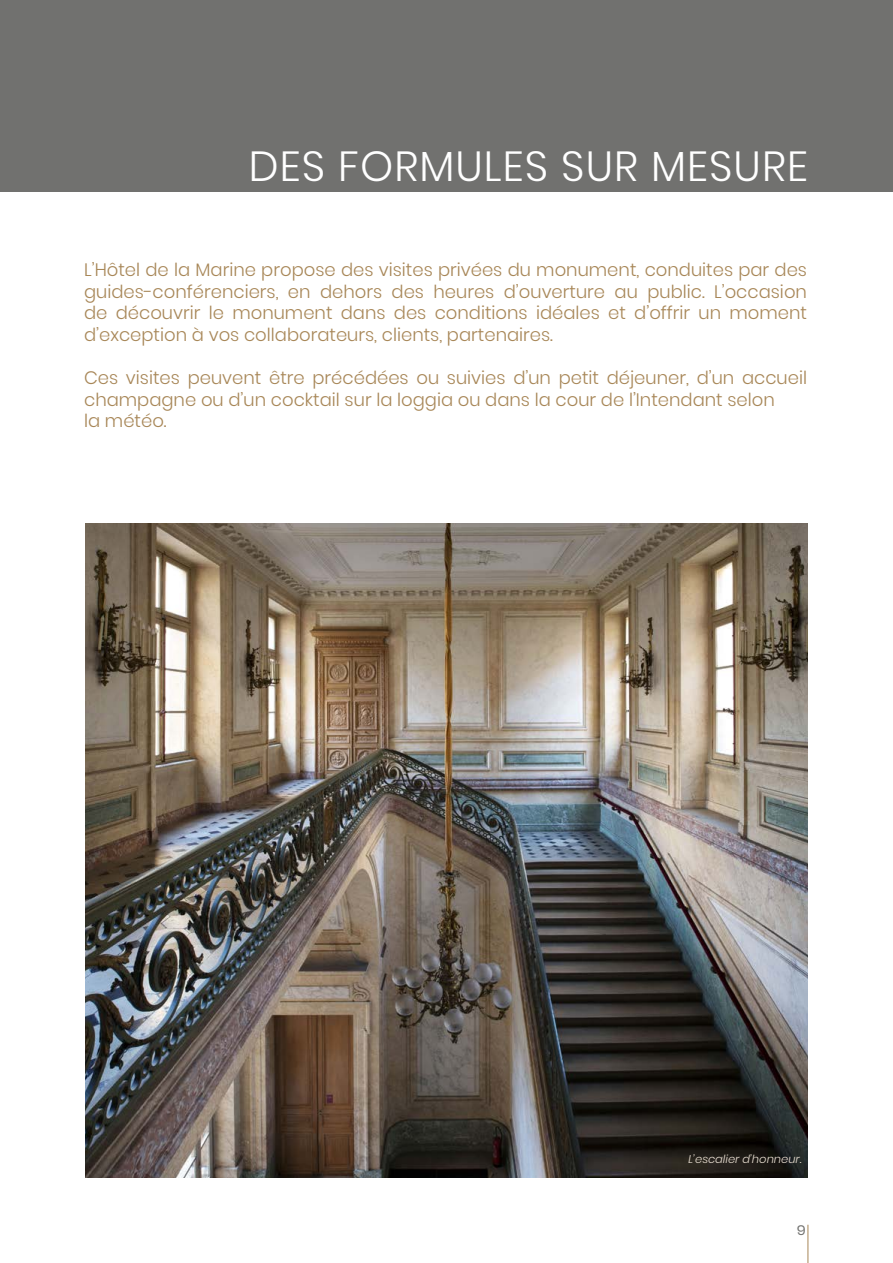
<style>
.page{position:relative;width:893px;height:1263px;background:#fff}
.page>*{position:absolute;margin:0;border:0;box-sizing:border-box;transform-origin:0 0}
.t1{font:300 42px "Poppins";letter-spacing:.025em;color:#fff}
.t2{font:300 18px/21.6px "Poppins";color:#a88758;text-align:justify}
.t3{font:13.5px "Poppins";color:#71716f;scale:1.1 1}
.t4{font:italic 300 11.25px "Poppins";color:#e8ded1}
</style>
<div class="page">
<img style="left:85px;top:523px;width:723px;height:655px">
<div style="left:0;top:0;width:893px;height:191px;background:#71716f"></div>
<hr style="left:808px;top:1225px;width:1px;height:38px;background:#a88758">
<h1 class="t1" style="left:249px;top:142px;width:561px">DES FORMULES SUR MESURE</h1>
<p class="t2" style="left:84px;top:259px;width:724px">L’Hôtel de la Marine propose des visites privées du monument, conduites par des guides-conférenciers, en dehors des heures d’ouverture au public. L’occasion de découvrir le monument dans des conditions idéales et d’offrir un moment d’exception à vos collaborateurs, clients, partenaires.</p>
<p class="t2" style="left:84px;top:367px;width:724px;text-align:left">Ces visites peuvent être précédées ou suivies d’un petit déjeuner, d’un accueil champagne ou d’un cocktail sur la loggia ou dans la cour de l’Intendant selon<br>la météo.</p>
<p class="t4" style="left:688px;top:1153px;width:115px">L’escalier d’honneur.</p>
<p class="t3" style="left:797px;top:1222px;width:10px">9</p>
</div>
